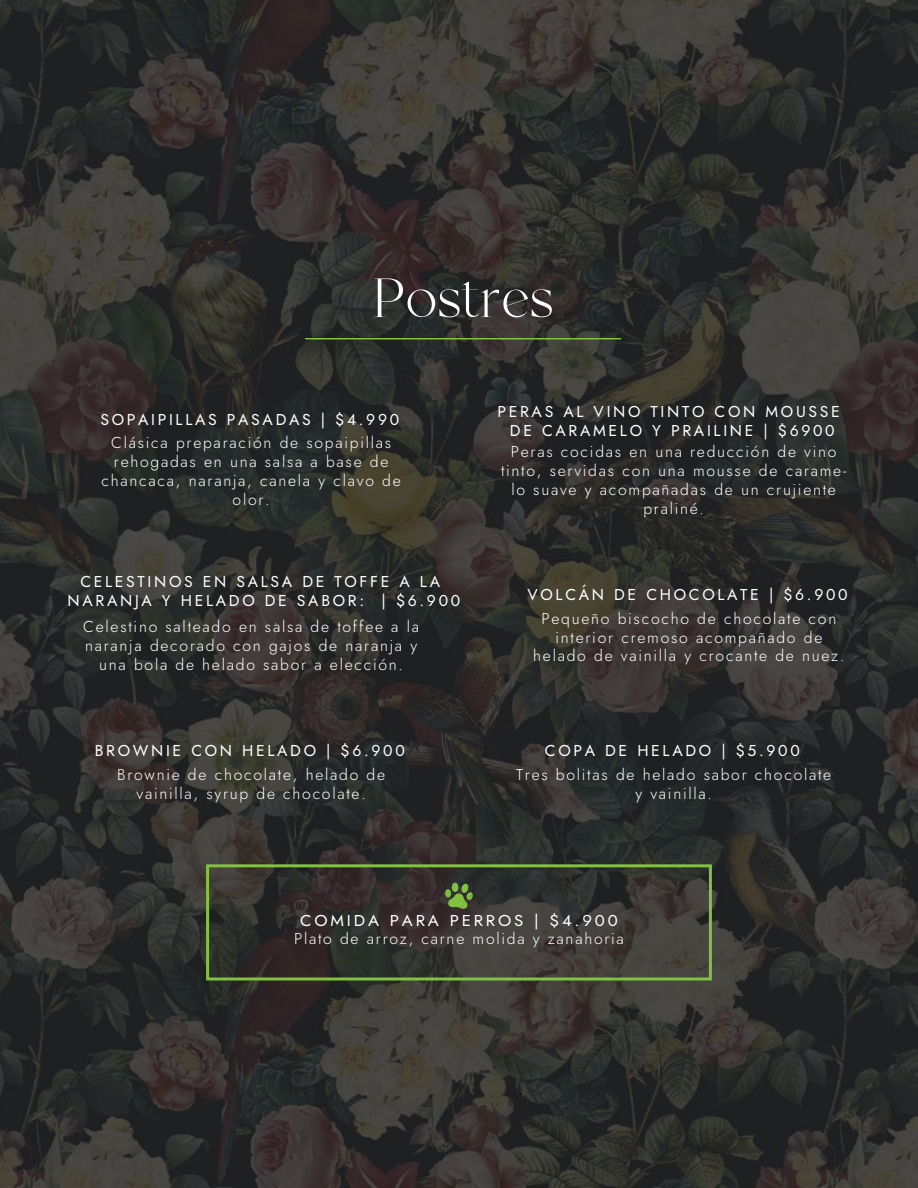
<style>
.page{position:relative;width:918px;height:1188px;background:#fff}
.page>*{position:absolute;margin:0;border:0;box-sizing:border-box;transform-origin:0 0}
.t1{font:78.75px "Mango";color:#fff}
.t2{font:300 15.75px/18.9px "Jost";letter-spacing:.11em;color:#fff;text-align:center}
.t3{font:15.75px/18.9px "Jost";letter-spacing:.17em;color:#fff;text-align:center}
.t4{font:15.75px "Jost";letter-spacing:.17em;color:#fff;scale:1.06 1}
</style>
<div class="page">
<img style="left:0;top:0;width:918px;height:1188px">
<hr style="left:306px;top:338px;width:315px;height:1px;background:#81c241">
<div style="left:206px;top:864px;width:506px;height:116px;border:3px solid #81c241"></div>
<svg style="left:445px;top:883px;width:28px;height:26px"></svg>
<h1 class="t1" style="left:372px;top:248px;width:183px">Postres</h1>
<p class="t3" style="left:100px;top:410px;width:300px">SOPAIPILLAS PASADAS | $4.990</p>
<p class="t2" style="left:102px;top:434px;width:301px">Clásica preparación de sopaipillas rehogadas en una salsa a base de chancaca, naranja, canela y clavo de olor.</p>
<p class="t3" style="left:68px;top:573px;width:394px">CELESTINOS EN SALSA DE TOFFE A LA<br>NARANJA Y HELADO DE SABOR: | $6.900</p>
<p class="t2" style="left:83px;top:618px;width:337px">Celestino salteado en salsa de toffee a la naranja decorado con gajos de naranja y una bola de helado sabor a elección.</p>
<p class="t3" style="left:95px;top:741px;width:312px">BROWNIE CON HELADO | $6.900</p>
<p class="t2" style="left:117px;top:765px;width:269px">Brownie de chocolate, helado de vainilla, syrup de chocolate.</p>
<p class="t3" style="left:498px;top:402px;width:344px">PERAS AL VINO TINTO CON MOUSSE<br>DE CARAMELO Y PRAILINE | $6900</p>
<p class="t2" style="left:501px;top:442px;width:347px">Peras cocidas en una reducción de vino tinto, servidas con una mousse de carame&shy;lo suave y acompañadas de un crujiente praliné.</p>
<p class="t3" style="left:527px;top:585px;width:322px">VOLCÁN DE CHOCOLATE | $6.900</p>
<p class="t2" style="left:533px;top:609px;width:313px">Pequeño biscocho de chocolate con interior cremoso acompañado de helado de vainilla y crocante de nuez.</p>
<p class="t3" style="left:545px;top:741px;width:256px">COPA DE HELADO | $5.900</p>
<p class="t2" style="left:516px;top:765px;width:317px">Tres bolitas de helado sabor chocolate y vainilla.</p>
<p class="t4" style="left:300px;top:909px;width:301px">COMIDA PARA PERROS | $4.900</p>
<p class="t2" style="left:294px;top:929px;width:331px">Plato de arroz, carne molida y zanahoria</p>
</div>
